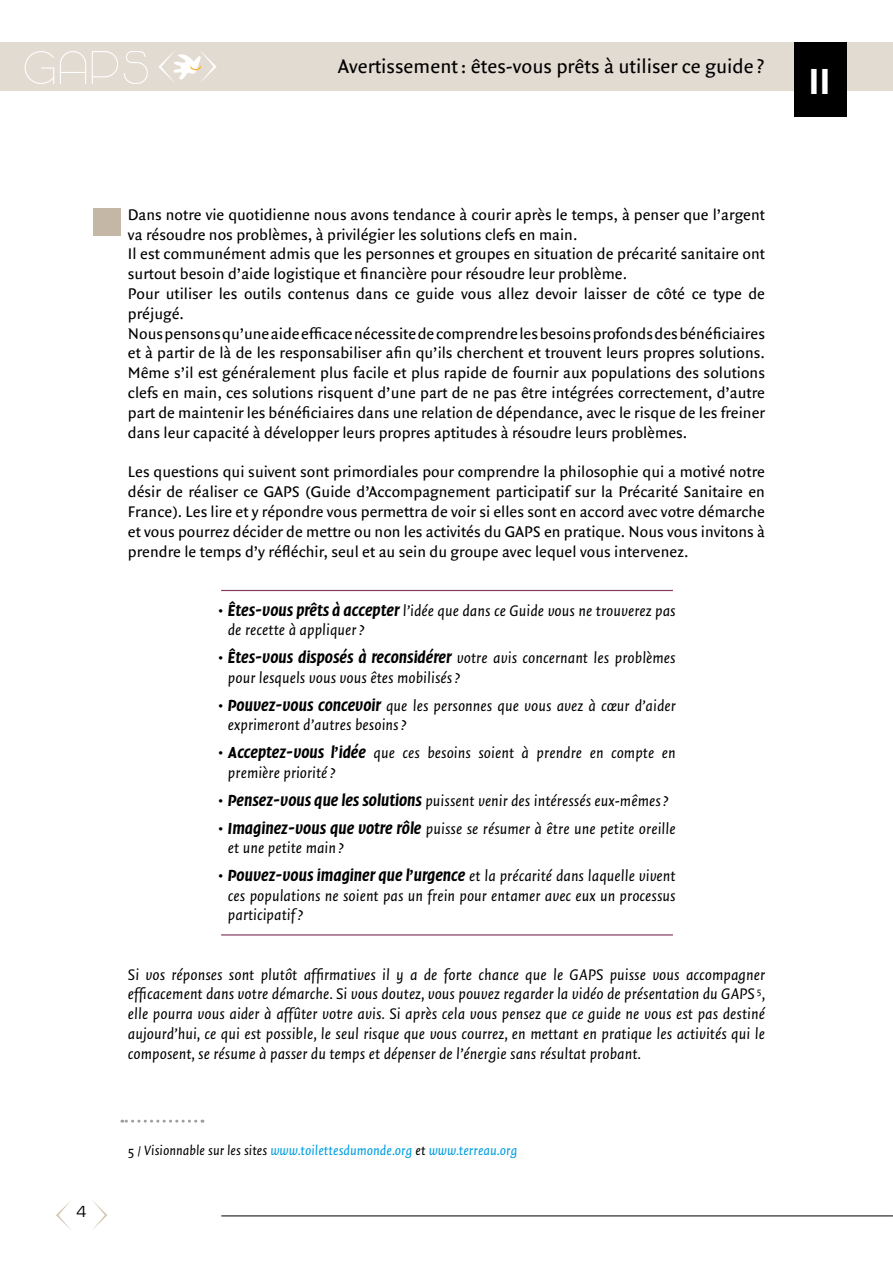
<style>
.page{position:relative;width:893px;height:1263px;background:#fff}
.page>*{position:absolute;margin:0;border:0;box-sizing:border-box;transform-origin:0 0}
.t1{font:21px "Quadraat Sans";color:#000}
.t2{font:16.5px/19.8px "Quadraat Sans";color:#000}
.t3{font:italic 16.5px/19.5px "Quadraat Sans";color:#000}
.t4{font:16.5px "Eurostile";color:#000}
.t5{font:italic 14.55px "Quadraat Sans";color:#009ee0}
.s1{font-weight:700;font-size:39px;color:#fff}
.s2{font-family:"Quadraat Head";font-weight:700}
.s3{font-style:normal;font-size:13.5px;color:#000}
.s4{color:#000}
</style>
<div class="page">
<svg style="left:93px;top:1201px;width:14px;height:28px"></svg>
<svg style="left:56px;top:1201px;width:15px;height:29px"></svg>
<div style="left:0;top:43px;width:893px;height:48px;background:#e2dbd1"></div>
<div style="left:794px;top:43px;width:52px;height:74px;background:#000"></div>
<svg style="left:122px;top:1120px;width:74px;height:3px"></svg>
<hr style="left:221px;top:590px;width:452px;height:1px;background:#843b5c">
<hr style="left:221px;top:934px;width:452px;height:1px;background:#843b5c">
<div style="left:94px;top:208px;width:27px;height:28px;background:#c4b7a6"></div>
<svg style="left:158px;top:52px;width:59px;height:31px"></svg>
<svg style="left:25px;top:51px;width:123px;height:33px"></svg>
<hr style="left:221px;top:1215px;width:672px;height:1px;background:#000">
<p class="t1" style="left:338px;top:54px;width:494px">Avertissement: êtes-vous prêts à utiliser ce guide ? <span class="s1">II</span></p>
<p class="t4" style="left:77px;top:1202px;width:12px">4</p>
<p class="t2" style="left:128px;top:205px;width:639px">Dans notre vie quotidienne nous avons tendance à courir après le temps, à penser que l’argent va résoudre nos problèmes, à privilégier les solutions clefs en main.<br>Il est communément admis que les personnes et groupes en situation de précarité sanitaire ont surtout besoin d’aide logistique et financière pour résoudre leur problème.<br>Pour utiliser les outils contenus dans ce guide vous allez devoir laisser de côté ce type de préjugé.<br>Nous pensons qu’une aide efficace nécessite de comprendre les besoins profonds des bénéficiaires et à partir de là de les responsabiliser afin qu’ils cherchent et trouvent leurs propres solutions.<br>Même s’il est généralement plus facile et plus rapide de fournir aux populations des solutions clefs en main, ces solutions risquent d’une part de ne pas être intégrées correctement, d’autre part de maintenir les bénéficiaires dans une relation de dépendance, avec le risque de les freiner dans leur capacité à développer leurs propres aptitudes à résoudre leurs problèmes.</p>
<p class="t2" style="left:128px;top:462px;width:639px;text-align:justify">Les questions qui suivent sont primordiales pour comprendre la philosophie qui a motivé notre désir de réaliser ce GAPS (Guide d’Accompagnement participatif sur la Précarité Sanitaire en France). Les lire et y répondre vous permettra de voir si elles sont en accord avec votre démarche et vous pourrez décider de mettre ou non les activités du GAPS en pratique. Nous vous invitons à prendre le temps d’y réfléchir, seul et au sein du groupe avec lequel vous intervenez.</p>
<p class="t3" style="left:228px;top:601px;width:449px;text-indent:-11px">• <span class="s2">Êtes-vous prêts à accepter</span> l’idée que dans ce Guide vous ne trouverez pas de recette à appliquer?</p>
<p class="t3" style="left:228px;top:649px;width:449px;text-indent:-11px">• <span class="s2">Êtes-vous disposés à reconsidérer</span> votre avis concernant les problèmes pour lesquels vous vous êtes mobilisés?</p>
<p class="t3" style="left:228px;top:696px;width:449px;text-indent:-11px">• <span class="s2">Pouvez-vous concevoir</span> que les personnes que vous avez à cœur d’aider exprimeront d’autres besoins?</p>
<p class="t3" style="left:228px;top:744px;width:449px;text-indent:-11px">• <span class="s2">Acceptez-vous l’idée</span> que ces besoins soient à prendre en compte en première priorité?</p>
<p class="t3" style="left:217px;top:791px;width:453px">• <span class="s2">Pensez-vous que les solutions</span> puissent venir des intéressés eux-mêmes?</p>
<p class="t3" style="left:228px;top:819px;width:449px;text-indent:-11px">• <span class="s2">Imaginez-vous que votre rôle</span> puisse se résumer à être une petite oreille et une petite main ?</p>
<p class="t3" style="left:228px;top:867px;width:449px;text-align:justify;text-indent:-11px">• <span class="s2">Pouvez-vous imaginer que l’urgence</span> et la précarité dans laquelle vivent ces populations ne soient pas un frein pour entamer avec eux un processus participatif?</p>
<p class="t3" style="left:128px;top:965px;width:639px;text-align:justify">Si vos réponses sont plutôt affirmatives il y a de forte chance que le GAPS puisse vous accompagner efficacement dans votre démarche. Si vous doutez, vous pouvez regarder la vidéo de présentation du GAPS <sup>5</sup>, elle pourra vous aider à affûter votre avis. Si après cela vous pensez que ce guide ne vous est pas destiné aujourd’hui, ce qui est possible, le seul risque que vous courrez, en mettant en pratique les activités qui le composent, se résume à passer du temps et dépenser de l’énergie sans résultat probant.</p>
<p class="t5" style="left:128px;top:1143px;width:391px"><span class="s3">5 /</span> <span class="s4">Visionnable sur les sites</span> www.toilettesdumonde.org <span class="s4">et</span> www.terreau.org</p>
</div>
